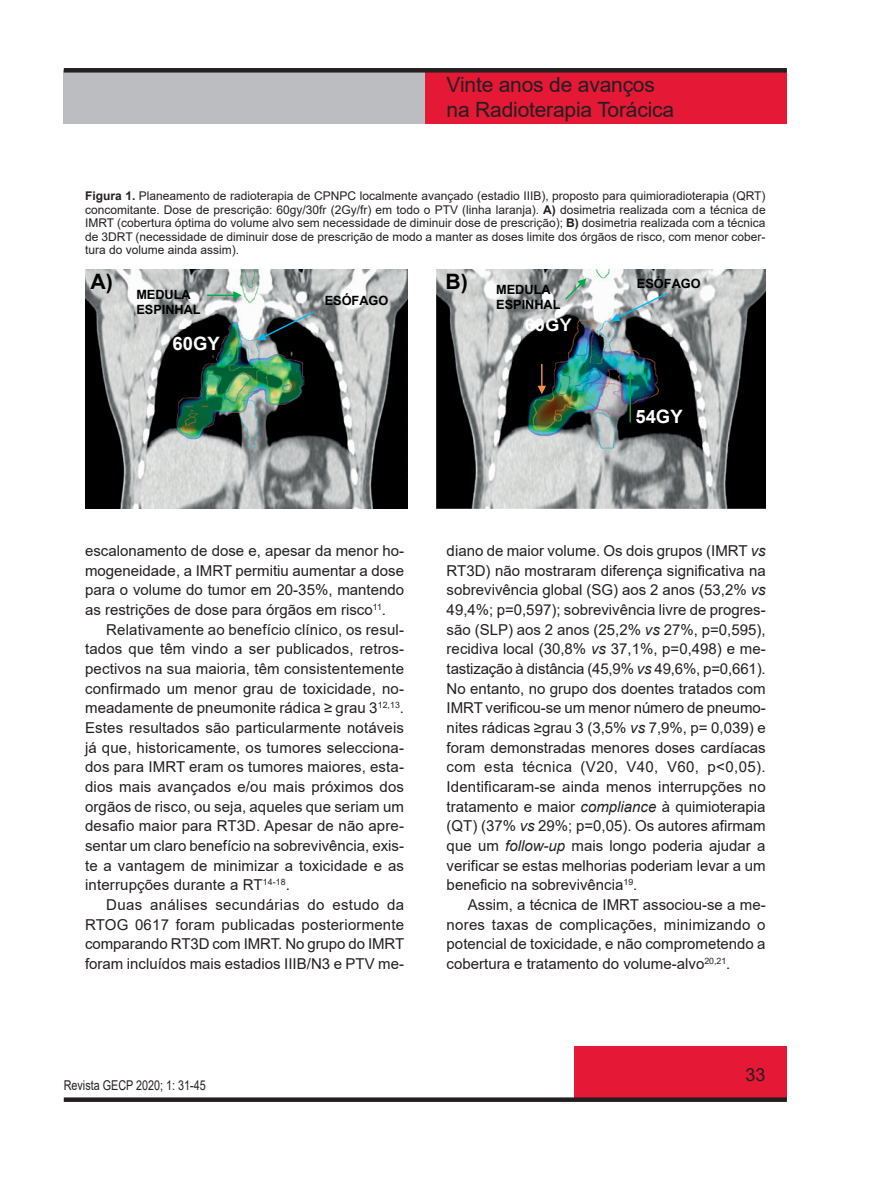
<style>
.page{position:relative;width:872px;height:1191px;background:#fff}
.page>*{position:absolute;margin:0;border:0;box-sizing:border-box;transform-origin:0 0}
.t1{font:700 21.3px "Arial";color:#000}
.t2{font:21px/25.2px "Arial";letter-spacing:-.01em;color:#231f20}
.t3{font:700 18.45px "Arial";color:#fff}
.t4{font:18px "Arial";color:#231f20}
.t5{font:15px/19.6px "Arial";color:#231f20;text-align:justify}
.t6{font:13.5px "Arial";color:#231f20;scale:.8 1}
.t7{font:700 12.75px/14.7px "Arial";color:#000}
.t8{font:12px/13.5px "Arial";color:#231f20;text-align:justify}
.s1{font-weight:700}
.s2{font-style:italic}
</style>
<div class="page">
<div style="left:64px;top:70px;width:723px;height:53px;background:#bcbdc0"></div>
<div style="left:574px;top:1046px;width:213px;height:53px;background:#e51836"></div>
<div style="left:64px;top:1097px;width:723px;height:5px;background:#231f20"></div>
<div style="left:425px;top:70px;width:362px;height:53px;background:#e51836"></div>
<img style="left:436px;top:269px;width:329px;height:239px">
<img style="left:443px;top:269px;width:31px;height:30px">
<img style="left:529px;top:363px;width:26px;height:47px">
<svg style="left:537px;top:364px;width:9px;height:30px"></svg>
<img style="left:617px;top:360px;width:26px;height:69px">
<hr style="left:629px;top:378px;width:2px;height:44px;background:#00aa4d">
<svg style="left:626px;top:371px;width:8px;height:8px"></svg>
<img style="left:633px;top:406px;width:99px;height:41px">
<img style="left:522px;top:323px;width:99px;height:40px">
<img style="left:635px;top:276px;width:100px;height:42px">
<img style="left:85px;top:269px;width:323px;height:239px">
<img style="left:88px;top:269px;width:98px;height:43px">
<img style="left:170px;top:333px;width:101px;height:41px">
<img style="left:322px;top:293px;width:68px;height:29px">
<img style="left:134px;top:287px;width:81px;height:42px">
<img style="left:244px;top:310px;width:74px;height:45px">
<svg style="left:257px;top:311px;width:58px;height:29px;background:#546266"></svg>
<img style="left:203px;top:285px;width:52px;height:26px">
<svg style="left:207px;top:291px;width:35px;height:8px"></svg>
<img style="left:598px;top:291px;width:73px;height:45px">
<svg style="left:611px;top:291px;width:57px;height:30px"></svg>
<img style="left:494px;top:282px;width:109px;height:41px">
<img style="left:561px;top:269px;width:38px;height:37px">
<svg style="left:563px;top:278px;width:23px;height:23px"></svg>
<div style="left:64px;top:68px;width:723px;height:5px;background:#231f20"></div>
<h2 class="t2" style="left:446px;top:72px;width:229px">Vinte anos de avanços na Radioterapia Torácica</h2>
<p class="t8" style="left:85px;top:189px;width:682px"><span class="s1">Figura 1.</span> Planeamento de radioterapia de CPNPC localmente avançado (estadio IIIB), proposto para quimioradioterapia (QRT) concomitante. Dose de prescrição: 60gy/30fr (2Gy/fr) em todo o PTV (linha laranja). <span class="s1">A)</span> dosimetria realizada com a técnica de IMRT (cobertura óptima do volume alvo sem necessidade de diminuir dose de prescrição); <span class="s1">B)</span> dosimetria realizada com a técnica de 3DRT (necessidade de diminuir dose de prescrição de modo a manter as doses limite dos órgãos de risco, com menor cober&shy;tura do volume ainda assim).</p>
<h1 class="t1" style="left:445px;top:267px;width:24px">B)</h1>
<h1 class="t1" style="left:90px;top:267px;width:24px">A)</h1>
<p class="t7" style="left:637px;top:277px;width:65px">ESÓFAGO</p>
<p class="t7" style="left:136px;top:287px;width:66px">MEDULA<br>ESPINHAL</p>
<p class="t7" style="left:496px;top:282px;width:66px">MEDULA<br>ESPINHAL</p>
<p class="t7" style="left:325px;top:294px;width:65px">ESÓFAGO</p>
<p class="t3" style="left:173px;top:331px;width:49px">60GY</p>
<p class="t3" style="left:524px;top:311px;width:49px">60GY</p>
<p class="t3" style="left:635px;top:404px;width:49px">54GY</p>
<p class="t5" style="left:85px;top:541px;width:320px">escalonamento de dose e, apesar da menor ho&shy;mogeneidade, a IMRT permitiu aumentar a dose para o volume do tumor em 20-‑35%, mantendo as restrições de dose para órgãos em risco<sup>11</sup>.</p>
<p class="t5" style="left:85px;top:619px;width:320px;text-indent:21px">Relativamente ao benefício clínico, os resul&shy;tados que têm vindo a ser publicados, retros&shy;pectivos na sua maioria, têm consistentemente confirmado um menor grau de toxicidade, no&shy;meadamente de pneumonite rádica ≥ grau 3<sup>12,13</sup>.<br>Estes resultados são particularmente notáveis já que, historicamente, os tumores selecciona&shy;dos para IMRT eram os tumores maiores, esta&shy;dios mais avançados e/ou mais próximos dos orgãos de risco, ou seja, aqueles que seriam um desafio maior para RT3D. Apesar de não apre&shy;sentar um claro benefício na sobrevivência, exis&shy;te a vantagem de minimizar a toxicidade e as interrupções durante a RT<sup>14-‑</sup> <sup>18</sup>.</p>
<p class="t5" style="left:85px;top:894px;width:321px;text-indent:21px">Duas análises secundárias do estudo da RTOG 0617 foram publicadas posteriormente comparando RT3D com IMRT. No grupo do IMRT foram incluídos mais estadios IIIB/N3 e PTV me-</p>
<p class="t6" style="left:64px;top:1076px;width:179px">Revista GECP 2020; 1: 31-45</p>
<p class="t5" style="left:446px;top:541px;width:321px">diano de maior volume. Os dois grupos (IMRT <span class="s2">vs </span>RT3D) não mostraram diferença significativa na sobrevivência global (SG) aos 2 anos (53,2% <span class="s2">vs </span>49,4%; p=0,597); sobrevivência livre de progres&shy;são (SLP) aos 2 anos (25,2% <span class="s2">vs</span> 27%, p=0,595), recidiva local (30,8% <span class="s2">vs</span> 37,1%, p=0,498) e me&shy;tastização à distância (45,9% <span class="s2">vs</span> 49,6%, p=0,661).<br>No entanto, no grupo dos doentes tratados com IMRT verificou-‑se um menor número de pneumo&shy;nites rádicas ≥grau 3 (3,5% <span class="s2">vs</span> 7,9%, p= 0,039) e foram demonstradas menores doses cardíacas com esta técnica (V20, V40, V60, p&lt;0,05).<br>Identificaram-‑se ainda menos interrupções no tratamento e maior <span class="s2">compliance</span> à quimioterapia (QT) (37% <span class="s2">vs</span> 29%; p=0,05). Os autores afirmam que um <span class="s2">follow-‑up</span> mais longo poderia ajudar a verificar se estas melhorias poderiam levar a um beneficio na sobrevivência<sup>19</sup>.</p>
<p class="t5" style="left:446px;top:894px;width:320px;text-indent:21px">Assim, a técnica de IMRT associou-‑se a me&shy;nores taxas de complicações, minimizando o potencial de toxicidade, e não comprometendo a cobertura e tratamento do volume-‑alvo<sup>20,21</sup>.</p>
<p class="t4" style="left:745px;top:1062px;width:22px">33</p>
</div>
